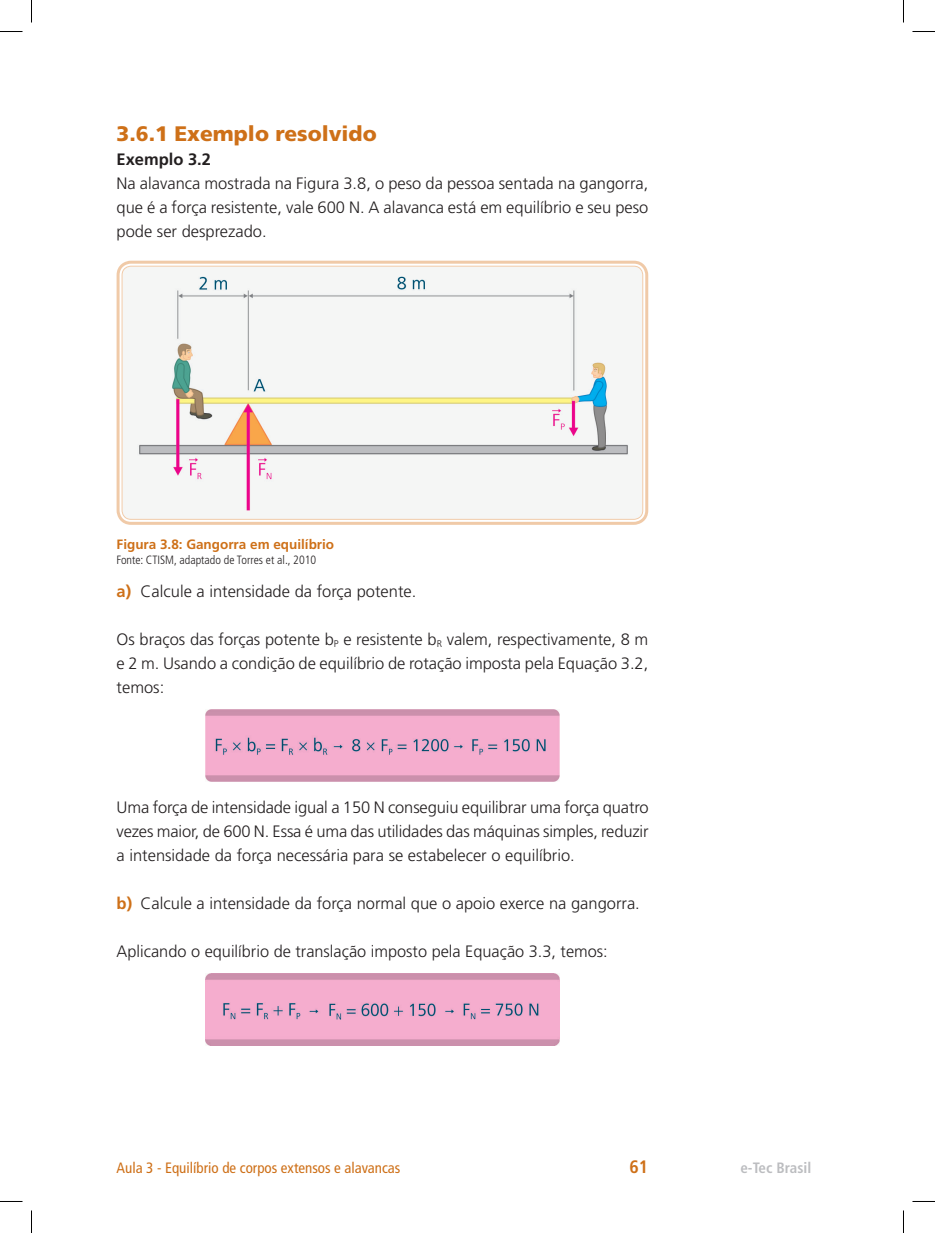
<style>
.page{position:relative;width:935px;height:1233px;background:#fff}
.page>*{position:absolute;margin:0;border:0;box-sizing:border-box;transform-origin:0 0}
.t1{font:900 21px "Frutiger LT Std";color:#ce7018}
.t2{font:700 condensed 18px "Frutiger LT Std";color:#ce7018}
.t3{font:300 16.5px/24px "Frutiger LT Std";color:#231f20;text-align:justify}
.t4{font:700 16.5px "Frutiger LT Std";color:#231f20}
.t5{font:condensed 15px "Frutiger LT Std";color:#ce7018}
.t6{font:700 condensed 15px "Frutiger LT Std";color:#bcbdc0}
.t7{font:700 13.5px "Frutiger LT Std";color:#ce7018}
.t8{font:300 condensed 12px "Frutiger LT Std";color:#231f20}
.s1{font-weight:700;color:#ce7018}
</style>
<div class="page">
<img style="left:205px;top:709px;width:354px;height:72px">
<img style="left:205px;top:973px;width:354px;height:72px">
<img style="left:123px;top:267px;width:519px;height:252px">
<div style="left:117px;top:261px;width:531px;height:264px;border:3px solid #f0caa8;border-radius:13px"></div>
<div style="left:122px;top:266px;width:521px;height:254px;border:1px solid #f0caa8;border-radius:9px"></div>
<svg style="left:0;top:31px;width:22px;height:1px"></svg>
<svg style="left:912px;top:31px;width:23px;height:1px"></svg>
<svg style="left:0;top:1201px;width:22px;height:1px"></svg>
<svg style="left:912px;top:1201px;width:23px;height:1px"></svg>
<svg style="left:31px;top:0;width:1px;height:23px"></svg>
<svg style="left:31px;top:1210px;width:1px;height:22px"></svg>
<svg style="left:903px;top:0;width:1px;height:23px"></svg>
<svg style="left:903px;top:1210px;width:1px;height:22px"></svg>
<p class="t1" style="left:117px;top:121px;width:262px">3.6.1 Exemplo resolvido</p>
<p class="t4" style="left:117px;top:149px;width:96px">Exemplo 3.2</p>
<p class="t3" style="left:117px;top:171px;width:533px">Na alavanca mostrada na Figura 3.8, o peso da pessoa sentada na gangorra, que é a força resistente, vale 600 N. A alavanca está em equilíbrio e seu peso pode ser desprezado.</p>
<p class="t7" style="left:117px;top:536px;width:219px">Figura 3.8: Gangorra em equilíbrio</p>
<p class="t8" style="left:117px;top:553px;width:201px">Fonte: CTISM, adaptado de Torres et al., 2010</p>
<p class="t3" style="left:117px;top:579px;width:301px"><span class="s1">a)</span> Calcule a intensidade da força potente.</p>
<p class="t3" style="left:117px;top:627px;width:533px">Os braços das forças potente b<sub>P</sub> e resistente b<sub>R</sub> valem, respectivamente, 8 m e 2 m. Usando a condição de equilíbrio de rotação imposta pela Equação 3.2, temos:</p>
<p class="t3" style="left:117px;top:795px;width:533px">Uma força de intensidade igual a 150 N conseguiu equilibrar uma força quatro vezes maior, de 600 N. Essa é uma das utilidades das máquinas simples, reduzir a intensidade da força necessária para se estabelecer o equilíbrio.</p>
<p class="t3" style="left:117px;top:891px;width:525px"><span class="s1">b)</span> Calcule a intensidade da força normal que o apoio exerce na gangorra.</p>
<p class="t3" style="left:117px;top:939px;width:493px">Aplicando o equilíbrio de translação imposto pela Equação 3.3, temos:</p>
<p class="t5" style="left:117px;top:1159px;width:285px">Aula 3 - Equilíbrio de corpos extensos e alavancas</p>
<p class="t2" style="left:629px;top:1156px;width:20px">61</p>
<p class="t6" style="left:740px;top:1158px;width:72px">e-Tec Brasil</p>
</div>
